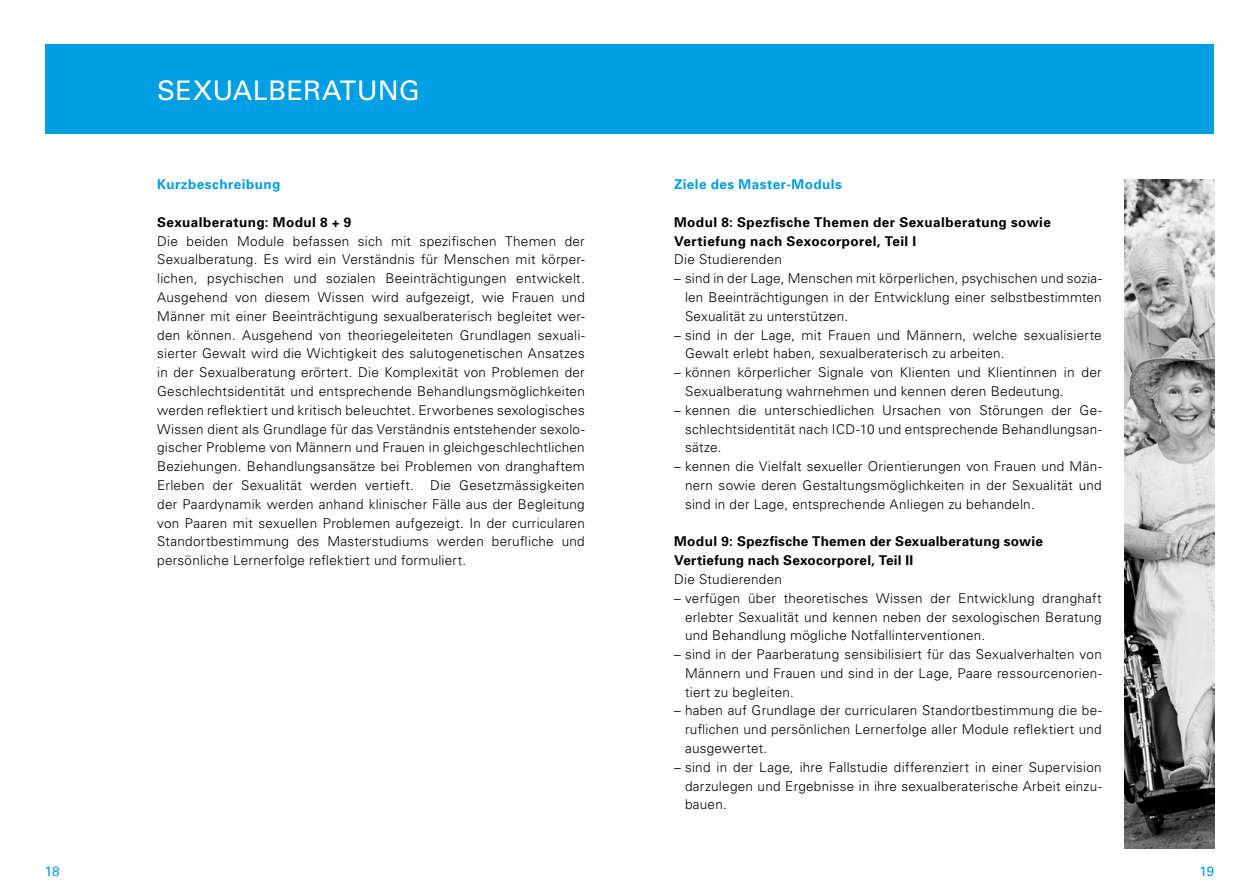
<style>
.page{position:relative;width:1259px;height:893px;background:#fff}
.page>*{position:absolute;margin:0;border:0;box-sizing:border-box;transform-origin:0 0}
.t1{font:27px "Univers";letter-spacing:.01em;color:#fff}
.t2{font:300 13.5px/18.8px "Univers";letter-spacing:.02em;color:#000;text-align:justify}
.t3{font:700 13.5px/18.8px "Univers";letter-spacing:.025em;color:#000}
.t4{font:700 13.5px "Univers";letter-spacing:.035em;color:#009ee3}
.t5{font:13.5px "Univers";color:#009ee3}
</style>
<div class="page">
<div style="left:45px;top:45px;width:584px;height:89px;background:#009ee3"></div>
<div style="left:629px;top:45px;width:585px;height:89px;background:#009ee3"></div>
<img style="left:1124px;top:179px;width:90px;height:669px">
<h1 class="t1" style="left:157px;top:74px;width:264px">SEXUALBERATUNG</h1>
<p class="t4" style="left:157px;top:176px;width:125px">Kurzbeschreibung</p>
<p class="t3" style="left:157px;top:212px;width:196px">Sexualberatung: Modul 8 + 9</p>
<p class="t2" style="left:157px;top:231px;width:429px">Die beiden Module befassen sich mit spezifischen Themen der Sexualberatung. Es wird ein Verständnis für Menschen mit körper&shy;lichen, psychischen und sozialen Beeinträchtigungen entwickelt.<br>Ausgehend von diesem Wissen wird aufgezeigt, wie Frauen und Männer mit einer Beeinträchtigung sexualberaterisch begleitet wer&shy;den können. Ausgehend von theoriegeleiteten Grundlagen sexuali&shy;sierter Gewalt wird die Wichtigkeit des salutogenetischen Ansatzes in der Sexualberatung erörtert. Die Komplexität von Problemen der Geschlechtsidentität und entsprechende Behandlungsmöglichkeiten werden reflektiert und kritisch beleuchtet. Erworbenes sexologisches Wissen dient als Grundlage für das Verständnis entstehender sexolo&shy;gischer Probleme von Männern und Frauen in gleichgeschlechtlichen Beziehungen. Behandlungsansätze bei Problemen von dranghaftem Erleben der Sexualität werden vertieft. Die Gesetzmässigkeiten der Paardynamik werden anhand klinischer Fälle aus der Begleitung von Paaren mit sexuellen Problemen aufgezeigt. In der curricularen Standortbestimmung des Masterstudiums werden berufliche und persönliche Lernerfolge reflektiert und formuliert.</p>
<p class="t4" style="left:674px;top:176px;width:169px">Ziele des Master-Moduls</p>
<p class="t3" style="left:674px;top:212px;width:378px">Modul 8: Spezfische Themen der Sexualberatung sowie<br>Vertiefung nach Sexocorporel, Teil I</p>
<p class="t2" style="left:674px;top:250px;width:109px">Die Studierenden</p>
<p class="t2" style="left:685px;top:269px;width:418px;text-indent:-11px">– sind in der Lage, Menschen mit körperlichen, psychischen und sozia&shy;len Beeinträchtigungen in der Entwicklung einer selbstbestimmten Sexualität zu unterstützen.</p>
<p class="t2" style="left:685px;top:325px;width:418px;text-indent:-11px">– sind in der Lage, mit Frauen und Männern, welche sexualisierte<br>Gewalt erlebt haben, sexualberaterisch zu arbeiten.</p>
<p class="t2" style="left:685px;top:363px;width:418px;text-indent:-11px">– können körperlicher Signale von Klienten und Klientinnen in der<br>Sexualberatung wahrnehmen und kennen deren Bedeutung.</p>
<p class="t2" style="left:685px;top:400px;width:418px;text-indent:-11px">– kennen die unterschiedlichen Ursachen von Störungen der Ge&shy;schlechtsidentität nach ICD-10 und entsprechende Behandlungsan&shy;sätze.</p>
<p class="t2" style="left:685px;top:457px;width:418px;text-indent:-11px">– kennen die Vielfalt sexueller Orientierungen von Frauen und Män&shy;nern sowie deren Gestaltungsmöglichkeiten in der Sexualität und sind in der Lage, entsprechende Anliegen zu behandeln.</p>
<p class="t3" style="left:674px;top:532px;width:370px">Modul 9: Spezfische Themen der Sexualberatung sowie<br>Vertiefung nach Sexocorporel, Teil II</p>
<p class="t2" style="left:674px;top:569px;width:109px">Die Studierenden</p>
<p class="t2" style="left:685px;top:588px;width:418px;text-indent:-11px">– verfügen über theoretisches Wissen der Entwicklung dranghaft erlebter Sexualität und kennen neben der sexologischen Beratung und Behandlung mögliche Notfallinterventionen.</p>
<p class="t2" style="left:685px;top:645px;width:418px;text-indent:-11px">– sind in der Paarberatung sensibilisiert für das Sexualverhalten von Männern und Frauen und sind in der Lage, Paare ressourcenorien&shy;tiert zu begleiten.</p>
<p class="t2" style="left:685px;top:701px;width:418px;text-indent:-11px">– haben auf Grundlage der curricularen Standortbestimmung die be&shy;ruflichen und persönlichen Lernerfolge aller Module reflektiert und ausgewertet.</p>
<p class="t2" style="left:685px;top:757px;width:418px;text-indent:-11px">– sind in der Lage, ihre Fallstudie differenziert in einer Supervision darzulegen und Ergebnisse in ihre sexualberaterische Arbeit einzu&shy;bauen.</p>
<p class="t5" style="left:45px;top:862px;width:17px">18</p>
<p class="t5" style="left:1199px;top:862px;width:17px">19</p>
</div>
